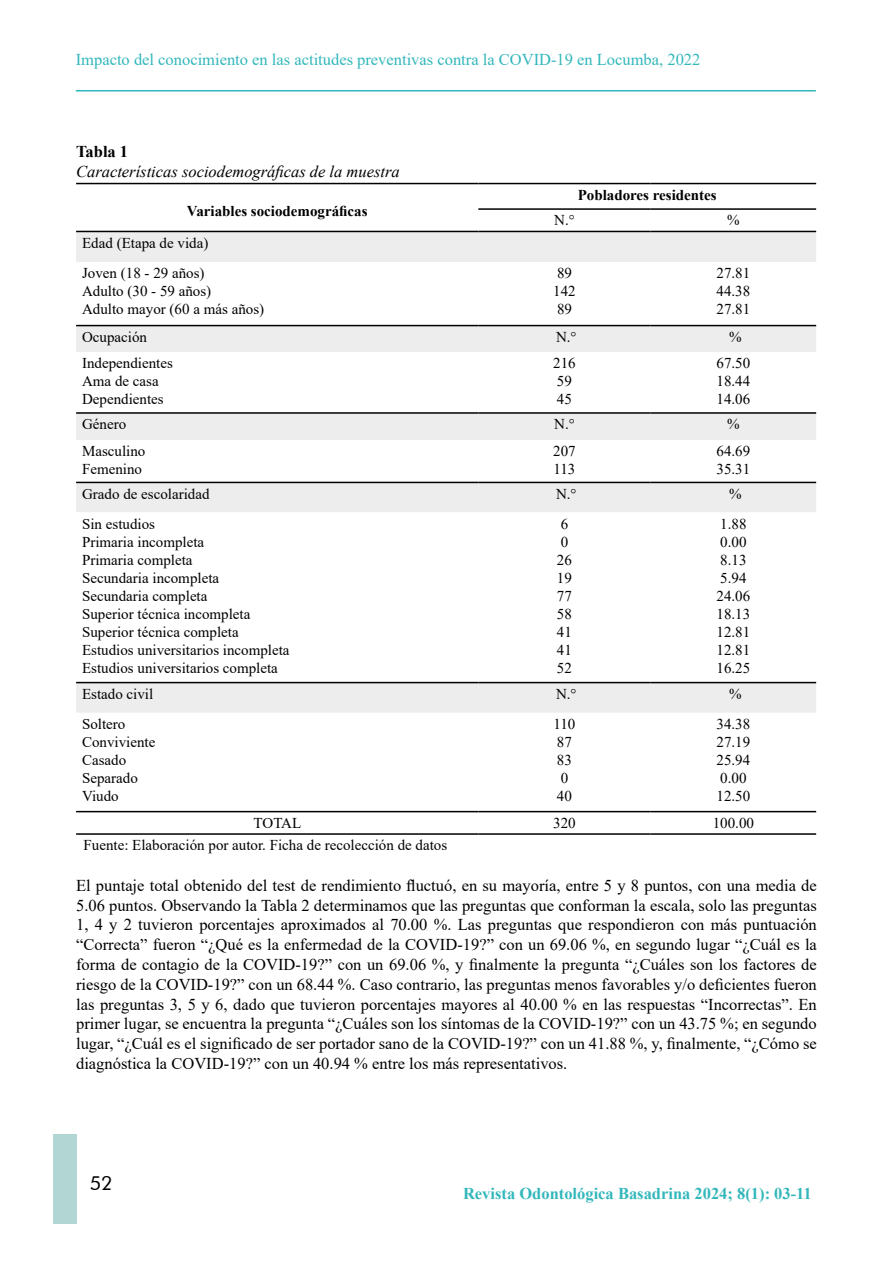
<style>
.page{position:relative;width:893px;height:1263px;background:#fff}
.page>*{position:absolute;margin:0;border:0;box-sizing:border-box;transform-origin:0 0}
.t1{font:19.5px "Futura BT";color:#000}
.t2{font:16.5px/19.8px "Times New Roman";color:#000;text-align:justify}
.t3{font:16.5px "Times New Roman";color:#32b7bb}
.t4{font:700 16.5px "Times New Roman";color:#32b7bb}
.t5{font:italic 16.5px "Times New Roman";color:#000}
.t6{font:700 16.5px "Times New Roman";color:#000}
.t7{font:15px/18px "Times New Roman";color:#000}
.t8{font:700 15px "Times New Roman";color:#000}
</style>
<div class="page">
<div style="left:53px;top:1134px;width:24px;height:90px;background:#b1d6d3"></div>
<hr style="left:76px;top:90px;width:740px;height:2px;background:#32b7bb">
<div style="left:76px;top:232px;width:740px;height:30px;background:#ededed"></div>
<svg style="left:76px;top:326px;width:740px;height:387px"></svg>
<hr style="left:76px;top:183px;width:402px;height:1px;background:#000">
<hr style="left:478px;top:183px;width:173px;height:1px;background:#000">
<hr style="left:651px;top:183px;width:165px;height:1px;background:#000">
<hr style="left:478px;top:208px;width:173px;height:2px;background:#000">
<hr style="left:651px;top:208px;width:165px;height:2px;background:#000">
<hr style="left:76px;top:811px;width:402px;height:1px;background:#000">
<hr style="left:478px;top:811px;width:173px;height:1px;background:#000">
<hr style="left:651px;top:811px;width:165px;height:1px;background:#000">
<hr style="left:76px;top:833px;width:402px;height:2px;background:#000">
<hr style="left:478px;top:833px;width:173px;height:2px;background:#000">
<hr style="left:651px;top:833px;width:165px;height:2px;background:#000">
<hr style="left:76px;top:231px;width:402px;height:1px;background:#000">
<hr style="left:478px;top:231px;width:173px;height:1px;background:#000">
<hr style="left:651px;top:231px;width:165px;height:1px;background:#000">
<hr style="left:76px;top:682px;width:402px;height:1px;background:#000">
<hr style="left:478px;top:682px;width:173px;height:1px;background:#000">
<hr style="left:651px;top:682px;width:165px;height:1px;background:#000">
<hr style="left:76px;top:482px;width:402px;height:1px;background:#000">
<hr style="left:478px;top:482px;width:173px;height:1px;background:#000">
<hr style="left:651px;top:482px;width:165px;height:1px;background:#000">
<hr style="left:76px;top:412px;width:402px;height:2px;background:#000">
<hr style="left:478px;top:412px;width:173px;height:2px;background:#000">
<hr style="left:651px;top:412px;width:165px;height:2px;background:#000">
<hr style="left:76px;top:325px;width:402px;height:1px;background:#000">
<hr style="left:478px;top:325px;width:173px;height:1px;background:#000">
<hr style="left:651px;top:325px;width:165px;height:1px;background:#000">
<p class="t3" style="left:76px;top:48px;width:626px">Impacto del conocimiento en las actitudes preventivas contra la COVID-19 en Locumba, 2022</p>
<p class="t6" style="left:76px;top:140px;width:54px">Tabla 1</p>
<p class="t5" style="left:76px;top:160px;width:325px">Características sociodemográficas de la muestra</p>
<p class="t8" style="left:187px;top:200px;width:182px">Variables sociodemográficas</p>
<p class="t7" style="left:82px;top:227px;width:128px;line-height:30.6px">Edad (Etapa de vida)<br>Joven (18 - 29 años)</p>
<p class="t7" style="left:82px;top:282px;width:184px">Adulto (30 - 59 años)<br>Adulto mayor (60 a más años)</p>
<p class="t8" style="left:578px;top:184px;width:141px">Pobladores residentes</p>
<p class="t7" style="left:554px;top:211px;width:22px">N.°</p>
<p class="t7" style="left:727px;top:211px;width:14px">%</p>
<p class="t7" style="left:553px;top:264px;width:24px">89<br>142<br>89</p>
<p class="t7" style="left:716px;top:264px;width:35px;text-align:justify">27.81<br>44.38<br>27.81</p>
<p class="t7" style="left:82px;top:327px;width:66px">Ocupación</p>
<p class="t7" style="left:556px;top:327px;width:22px">N.°</p>
<p class="t7" style="left:729px;top:327px;width:14px">%</p>
<p class="t7" style="left:82px;top:354px;width:92px">Independientes<br>Ama de casa<br>Dependientes</p>
<p class="t7" style="left:553px;top:354px;width:24px">216<br>59<br>45</p>
<p class="t7" style="left:716px;top:354px;width:35px;text-align:justify">67.50<br>18.44<br>14.06</p>
<p class="t7" style="left:82px;top:415px;width:46px">Género</p>
<p class="t7" style="left:554px;top:415px;width:22px">N.°</p>
<p class="t7" style="left:727px;top:415px;width:14px">%</p>
<p class="t7" style="left:82px;top:442px;width:65px">Masculino<br>Femenino</p>
<p class="t7" style="left:553px;top:442px;width:24px">207<br>113</p>
<p class="t7" style="left:716px;top:442px;width:35px">64.69<br>35.31</p>
<p class="t7" style="left:82px;top:484px;width:129px">Grado de escolaridad</p>
<p class="t7" style="left:556px;top:484px;width:22px">N.°</p>
<p class="t7" style="left:729px;top:484px;width:14px">%</p>
<p class="t7" style="left:82px;top:514px;width:209px">Sin estudios<br>Primaria incompleta<br>Primaria completa<br>Secundaria incompleta<br>Secundaria completa<br>Superior técnica incompleta<br>Superior técnica completa<br>Estudios universitarios incompleta<br>Estudios universitarios completa</p>
<p class="t7" style="left:557px;top:514px;width:16px">6<br>0<br>26<br>19<br>77<br>58<br>41<br>41<br>52</p>
<p class="t7" style="left:716px;top:514px;width:35px">1.88<br>0.00<br>8.13<br>5.94<br>24.06<br>18.13<br>12.81<br>12.81<br>16.25</p>
<p class="t7" style="left:82px;top:684px;width:73px">Estado civil</p>
<p class="t7" style="left:556px;top:684px;width:22px">N.°</p>
<p class="t7" style="left:729px;top:684px;width:14px">%</p>
<p class="t7" style="left:82px;top:714px;width:75px">Soltero<br>Conviviente<br>Casado<br>Separado<br>Viudo</p>
<p class="t7" style="left:553px;top:714px;width:23px">110<br>87<br>83<br>0<br>40</p>
<p class="t7" style="left:716px;top:714px;width:35px">34.38<br>27.19<br>25.94<br>0.00<br>12.50</p>
<p class="t7" style="left:254px;top:813px;width:49px">TOTAL</p>
<p class="t7" style="left:553px;top:813px;width:24px">320</p>
<p class="t7" style="left:713px;top:813px;width:43px">100.00</p>
<p class="t7" style="left:84px;top:835px;width:365px">Fuente: Elaboración por autor. Ficha de recolección de datos</p>
<p class="t2" style="left:76px;top:875px;width:742px">El puntaje total obtenido del test de rendimiento fluctuó, en su mayoría, entre 5 y 8 puntos, con una media de 5.06 puntos. Observando la Tabla 2 determinamos que las preguntas que conforman la escala, solo las preguntas 1, 4 y 2 tuvieron porcentajes aproximados al 70.00 %. Las preguntas que respondieron con más puntuación “Correcta” fueron “¿Qué es la enfermedad de la COVID-19?” con un 69.06 %, en segundo lugar “¿Cuál es la forma de contagio de la COVID-19?” con un 69.06 %, y finalmente la pregunta “¿Cuáles son los factores de riesgo de la COVID-19?” con un 68.44 %. Caso contrario, las preguntas menos favorables y/o deficientes fueron las preguntas 3, 5 y 6, dado que tuvieron porcentajes mayores al 40.00 % en las respuestas “Incorrectas”. En primer lugar, se encuentra la pregunta “¿Cuáles son los síntomas de la COVID-19?” con un 43.75 %; en segundo lugar, “¿Cuál es el significado de ser portador sano de la COVID-19?” con un 41.88 %, y, finalmente, “¿Cómo se diagnóstica la COVID-19?” con un 40.94 % entre los más representativos.</p>
<p class="t1" style="left:90px;top:1171px;width:25px">52</p>
<p class="t4" style="left:463px;top:1182px;width:350px">Revista Odontológica Basadrina 2024; 8(1): 03-11</p>
</div>
